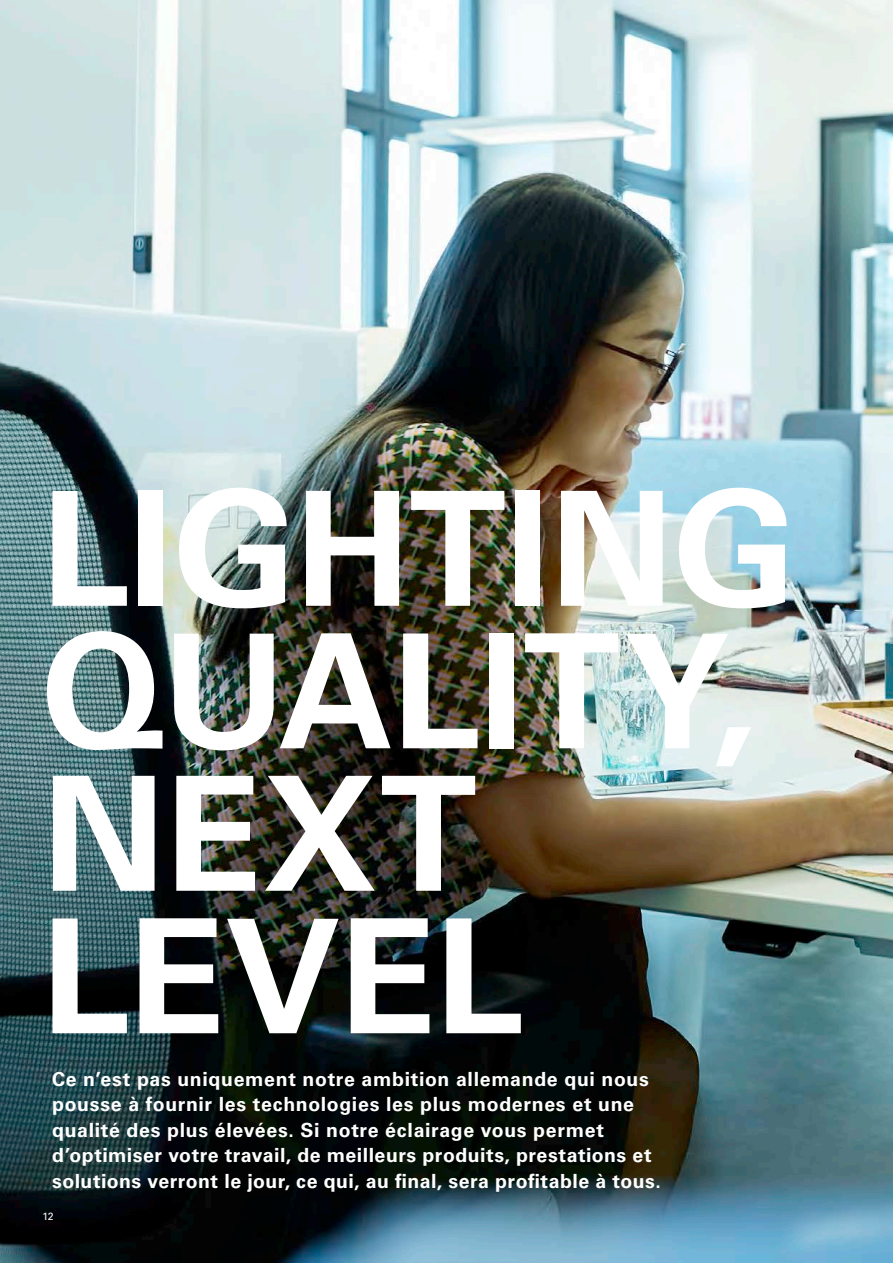
<style>
.page{position:relative;width:893px;height:1263px;background:#fff}
.page>*{position:absolute;margin:0;border:0;box-sizing:border-box;transform-origin:0 0}
.FRA_Inhalt_Headline{font:700 159px/142.5px "Univers LT Pro 65";letter-spacing:-.005em;color:#fff}
.FRA_Inhalt_Subline_N{font:700 19.5px/25.5px "Univers LT Pro 65";letter-spacing:.03em;color:#fff}
.t1{font:10.5px "Univers LT Pro 55 Roman";color:#fff}
</style>
<div class="page">
<img style="left:0;top:0;width:893px;height:1263px">
<p class="FRA_Inhalt_Headline" style="left:41px;top:479px;width:757px">LIGHTING<br>QUALITY,<br>NEXT<br>LEVEL</p>
<p class="FRA_Inhalt_Subline_N" style="left:52px;top:1066px;width:610px">Ce n’est pas uniquement notre ambition allemande qui nous pousse à fournir les technologies les plus modernes et une qualité des plus élevées. Si notre éclairage vous permet d’optimiser votre travail, de meilleurs produits, prestations et solutions verront le jour, ce qui, au final, sera profitable à tous.</p>
<p class="t1" style="left:43px;top:1210px;width:13px">12</p>
</div>
